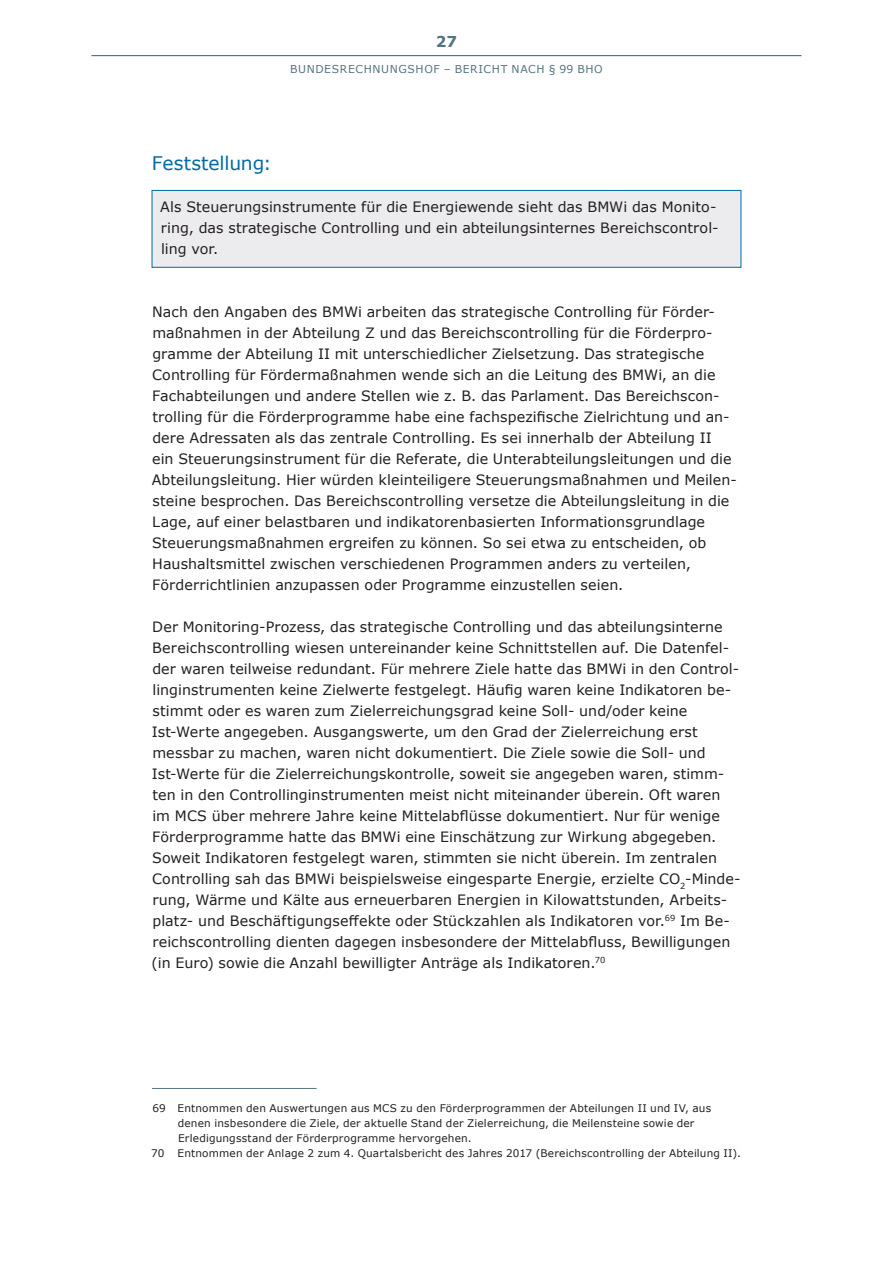
<style>
.page{position:relative;width:893px;height:1263px;background:#fff}
.page>*{position:absolute;margin:0;border:0;box-sizing:border-box;transform-origin:0 0}
.BOX_H1{font:18.75px "Verdana";letter-spacing:-.005em;color:#006ba3}
.t1{font:700 15px "Verdana";color:#557482}
.COPY{font:14.25px/21px "Verdana";letter-spacing:.005em;color:#231f20}
.BOX_COPY{font:14.25px/21px "Verdana";letter-spacing:.005em;color:#231f20}
.t2{font:10.8px "Verdana";letter-spacing:.055em;color:#557482}
.Fussnote{font:10.5px/15px "Verdana";letter-spacing:.02em;color:#231f20}
</style>
<div class="page">
<hr style="left:91px;top:55px;width:710px;height:1px;background:#006ba3">
<div style="left:152px;top:190px;width:589px;height:78px;background:#ececee;border:1px solid #006ba3"></div>
<hr style="left:152px;top:1088px;width:165px;height:1px;background:#557482">
<p class="t1" style="left:436px;top:31px;width:23px">27</p>
<p class="t2" style="left:290px;top:62px;width:314px">BUNDESRECHNUNGSHOF – BERICHT NACH § 99 BHO</p>
<p class="BOX_H1" style="left:152px;top:150px;width:121px">Feststellung:</p>
<p class="BOX_COPY" style="left:160px;top:196px;width:560px">Als Steuerungsinstrumente für die Energiewende sieht das BMWi das Monito&shy;ring, das strategische Controlling und ein abteilungsinternes Bereichscontrol&shy;ling vor.</p>
<p class="COPY" style="left:152px;top:301px;width:587px">Nach den Angaben des BMWi arbeiten das strategische Controlling für Förder&shy;maßnahmen in der Abteilung Z und das Bereichscontrolling für die Förderpro&shy;gramme der Abteilung II mit unterschiedlicher Zielsetzung. Das strategische Controlling für Fördermaßnahmen wende sich an die Leitung des BMWi, an die Fachabteilungen und andere Stellen wie z. B. das Parlament. Das Bereichscon&shy;trolling für die Förderprogramme habe eine fachspezifische Zielrichtung und an&shy;dere Adressaten als das zentrale Controlling. Es sei innerhalb der Abteilung II<br>ein Steuerungsinstrument für die Referate, die Unterabteilungsleitungen und die Abteilungsleitung. Hier würden kleinteiligere Steuerungsmaßnahmen und Meilen&shy;steine besprochen. Das Bereichscontrolling versetze die Abteilungsleitung in die Lage, auf einer belastbaren und indikatorenbasierten Informationsgrundlage Steuerungsmaßnahmen ergreifen zu können. So sei etwa zu entscheiden, ob Haushaltsmittel zwischen verschiedenen Programmen anders zu verteilen, Förderrichtlinien anzupassen oder Programme einzustellen seien.</p>
<p class="COPY" style="left:152px;top:616px;width:591px">Der Monitoring-Prozess, das strategische Controlling und das abteilungsinterne Bereichscontrolling wiesen untereinander keine Schnittstellen auf. Die Datenfel&shy;der waren teilweise redundant. Für mehrere Ziele hatte das BMWi in den Control&shy;linginstrumenten keine Zielwerte festgelegt. Häufig waren keine Indikatoren be&shy;stimmt oder es waren zum Zielerreichungsgrad keine Soll- und/oder keine Ist-Werte angegeben. Ausgangswerte, um den Grad der Zielerreichung erst messbar zu machen, waren nicht dokumentiert. Die Ziele sowie die Soll- und Ist-Werte für die Zielerreichungskontrolle, soweit sie angegeben waren, stimm&shy;ten in den Controllinginstrumenten meist nicht miteinander überein. Oft waren im MCS über mehrere Jahre keine Mittelabflüsse dokumentiert. Nur für wenige Förderprogramme hatte das BMWi eine Einschätzung zur Wirkung abgegeben.<br>Soweit Indikatoren festgelegt waren, stimmten sie nicht überein. Im zentralen Controlling sah das BMWi beispielsweise eingesparte Energie, erzielte CO<sub>2</sub>-Minde&shy;rung, Wärme und Kälte aus erneuerbaren Energien in Kilowattstunden, Arbeits&shy;platz- und Beschäftigungseffekte oder Stückzahlen als Indikatoren vor.<sup>69</sup> Im Be&shy;reichscontrolling dienten dagegen insbesondere der Mittelabfluss, Bewilligungen (in Euro) sowie die Anzahl bewilligter Anträge als Indikatoren.<sup>70</sup></p>
<p class="Fussnote" style="left:178px;top:1100px;width:535px;text-indent:-25px">69 Entnommen den Auswertungen aus MCS zu den Förderprogrammen der Abteilungen II und IV, aus denen insbesondere die Ziele, der aktuelle Stand der Zielerreichung, die Meilensteine sowie der<br>Erledigungsstand der Förderprogramme hervorgehen.</p>
<p class="Fussnote" style="left:151px;top:1145px;width:591px">70 Entnommen der Anlage 2 zum 4. Quartalsbericht des Jahres 2017 (Bereichscontrolling der Abteilung II).</p>
</div>
